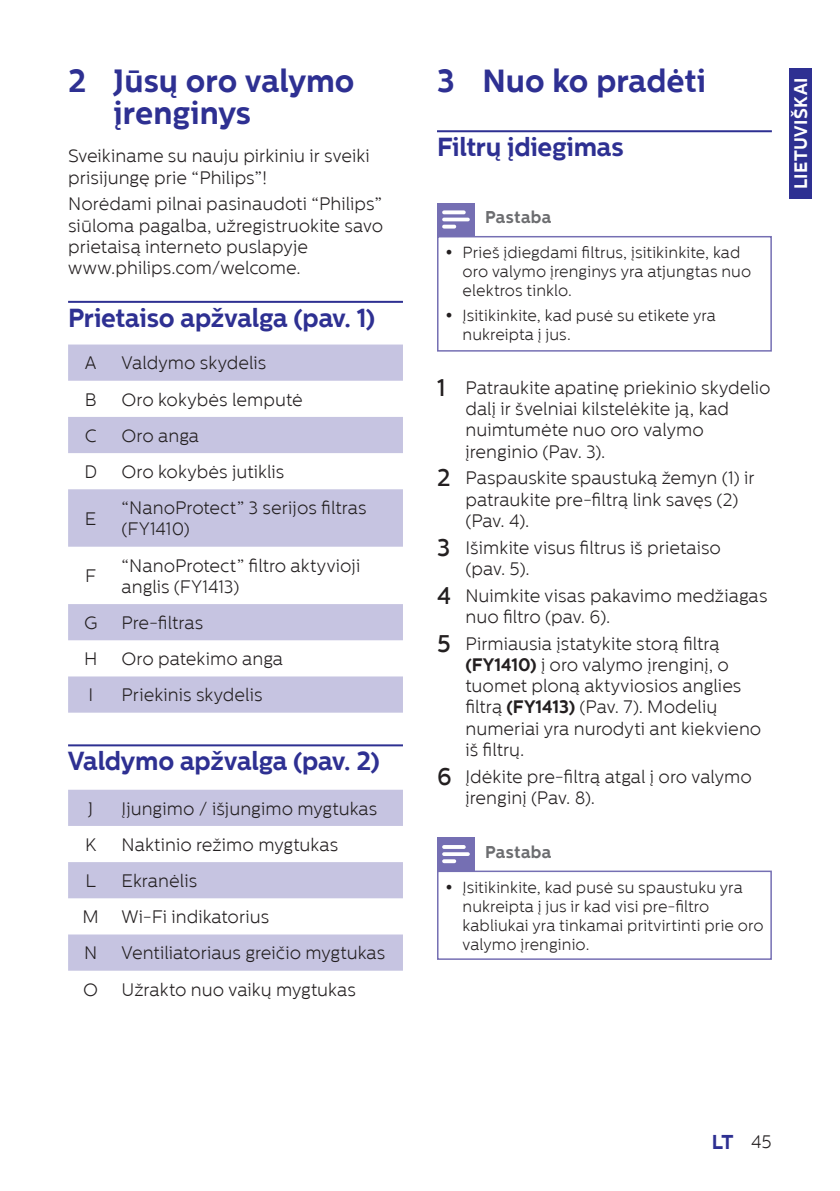
<style>
.page{position:relative;width:840px;height:1191px;background:#fff}
.page>*{position:absolute;margin:0;border:0;box-sizing:border-box;transform-origin:0 0}
.VIRSRAKSTS_LT{font:700 32px/32px "Centrale Sans";color:#2e3092}
.mazais_VIRSRAKSTS__L{font:700 26px "Centrale Sans";letter-spacing:-.01em;color:#2e3092}
.t1{font:700 20px "Centrale Sans";color:#2e3092}
.PARASTS{font:300 18px/21.2px "Centrale Sans";color:#231f20}
.NUMURETS{font:300 18px/21.2px "Centrale Sans";color:#231f20}
.t2{font:700 18px "Centrale Sans";letter-spacing:.025em;color:#fff}
.KASTE_piezīme{font:700 17px "Centrale Sans";letter-spacing:.015em;color:#6c6d70}
.PIEZĪME{font:300 16px/19px "Centrale Sans";letter-spacing:.005em;color:#231f20}
.s1{font-weight:500;font-size:24px}
.s2{font-weight:700}
.s3{font-weight:300;font-size:18px;color:#231f20}
</style>
<div class="page">
<div style="left:788px;top:68px;width:23px;height:130px;background:#2e3092"></div>
<hr style="left:68px;top:301px;width:335px;height:2px;background:#2e3092">
<svg style="left:68px;top:344px;width:335px;height:368px;fill:#c6c4e1"></svg>
<svg style="left:68px;top:789px;width:335px;height:181px;fill:#c6c4e1"></svg>
<hr style="left:68px;top:744px;width:335px;height:2px;background:#2e3092">
<hr style="left:437px;top:130px;width:334px;height:2px;background:#2e3092">
<div style="left:437px;top:236px;width:334px;height:115px;border:2px solid #756fb3"></div>
<div style="left:437px;top:202px;width:37px;height:34px;background:#756fb3"></div>
<svg style="left:442px;top:210px;width:27px;height:18px"></svg>
<div style="left:437px;top:870px;width:334px;height:90px;border:2px solid #756fb3"></div>
<div style="left:437px;top:837px;width:37px;height:34px;background:#756fb3"></div>
<svg style="left:442px;top:845px;width:27px;height:18px"></svg>
<p class="VIRSRAKSTS_LT" style="left:113px;top:64px;width:242px;text-indent:-45px">2 Jūsų oro valymo įrenginys</p>
<p class="PARASTS" style="left:68px;top:145px;width:303px">Sveikiname su nauju pirkiniu ir sveiki prisijungę prie “Philips”!</p>
<p class="PARASTS" style="left:68px;top:193px;width:316px">Norėdami pilnai pasinaudoti “Philips” siūloma pagalba, užregistruokite savo prietaisą interneto puslapyje www.philips.com/welcome.</p>
<p class="mazais_VIRSRAKSTS__L" style="left:68px;top:302px;width:308px">Prietaiso apžvalga (pav. 1)</p>
<p class="PARASTS" style="left:85px;top:352px;width:13px">A</p>
<p class="PARASTS" style="left:121px;top:352px;width:146px">Valdymo skydelis</p>
<p class="PARASTS" style="left:85px;top:388px;width:14px">B</p>
<p class="PARASTS" style="left:121px;top:388px;width:183px">Oro kokybės lemputė</p>
<p class="PARASTS" style="left:85px;top:425px;width:14px">C</p>
<p class="PARASTS" style="left:121px;top:425px;width:79px">Oro anga</p>
<p class="PARASTS" style="left:84px;top:461px;width:14px">D</p>
<p class="PARASTS" style="left:121px;top:461px;width:164px">Oro kokybės jutiklis</p>
<p class="PARASTS" style="left:85px;top:508px;width:13px">E</p>
<p class="PARASTS" style="left:121px;top:497px;width:246px">“NanoProtect” 3 serijos filtras (FY1410)</p>
<p class="PARASTS" style="left:85px;top:565px;width:12px">F</p>
<p class="PARASTS" style="left:121px;top:554px;width:240px">“NanoProtect” filtro aktyvioji anglis (FY1413)</p>
<p class="PARASTS" style="left:84px;top:612px;width:15px">G</p>
<p class="PARASTS" style="left:121px;top:612px;width:83px">Pre-filtras</p>
<p class="PARASTS" style="left:84px;top:648px;width:15px">H</p>
<p class="PARASTS" style="left:121px;top:648px;width:163px">Oro patekimo anga</p>
<p class="PARASTS" style="left:88px;top:684px;width:6px">I</p>
<p class="PARASTS" style="left:121px;top:684px;width:142px">Priekinis skydelis</p>
<p class="mazais_VIRSRAKSTS__L" style="left:68px;top:745px;width:313px">Valdymo apžvalga (pav. 2)</p>
<p class="PARASTS" style="left:88px;top:797px;width:7px">J</p>
<p class="PARASTS" style="left:121px;top:797px;width:257px">Įjungimo / išjungimo mygtukas</p>
<p class="PARASTS" style="left:85px;top:834px;width:13px">K</p>
<p class="PARASTS" style="left:121px;top:834px;width:218px">Naktinio režimo mygtukas</p>
<p class="PARASTS" style="left:85px;top:870px;width:12px">L</p>
<p class="PARASTS" style="left:121px;top:870px;width:77px">Ekranėlis</p>
<p class="PARASTS" style="left:83px;top:906px;width:18px">M</p>
<p class="PARASTS" style="left:121px;top:906px;width:149px">Wi-Fi indikatorius</p>
<p class="PARASTS" style="left:84px;top:942px;width:15px">N</p>
<p class="PARASTS" style="left:121px;top:942px;width:265px">Ventiliatoriaus greičio mygtukas</p>
<p class="PARASTS" style="left:83px;top:978px;width:16px">O</p>
<p class="PARASTS" style="left:121px;top:978px;width:236px">Užrakto nuo vaikų mygtukas</p>
<p class="VIRSRAKSTS_LT" style="left:437px;top:64px;width:270px">3 Nuo ko pradėti</p>
<p class="mazais_VIRSRAKSTS__L" style="left:437px;top:132px;width:188px">Filtrų įdiegimas</p>
<p class="KASTE_piezīme" style="left:485px;top:207px;width:68px">Pastaba</p>
<p class="PIEZĪME" style="left:462px;top:243px;width:290px">Prieš įdiegdami filtrus, įsitikinkite, kad oro valymo įrenginys yra atjungtas nuo elektros tinklo.</p>
<p class="PIEZĪME" style="left:462px;top:306px;width:255px">Įsitikinkite, kad pusė su etikete yra nukreipta į jus.</p>
<p class="NUMURETS" style="left:465px;top:377px;width:306px;text-indent:-28px"><span class="s1">1</span> Patraukite apatinę priekinio skydelio dalį ir švelniai kilstelėkite ją, kad nuimtumėte nuo oro valymo įrenginio (Pav. 3).</p>
<p class="NUMURETS" style="left:465px;top:467px;width:290px;text-indent:-28px"><span class="s1">2</span> Paspauskite spaustuką žemyn (1) ir patraukite pre-filtrą link savęs (2) (Pav. 4).</p>
<p class="NUMURETS" style="left:465px;top:537px;width:257px;text-indent:-28px"><span class="s1">3</span> Išimkite visus filtrus iš prietaiso (pav. 5).</p>
<p class="NUMURETS" style="left:465px;top:585px;width:303px;text-indent:-28px"><span class="s1">4</span> Nuimkite visas pakavimo medžiagas nuo filtro (pav. 6).</p>
<p class="NUMURETS" style="left:465px;top:633px;width:297px;text-indent:-28px"><span class="s1">5</span> Pirmiausia įstatykite storą filtrą <span class="s2">(FY1410)</span> į oro valymo įrenginį, o tuomet ploną aktyviosios anglies filtrą <span class="s2">(FY1413)</span> (Pav. 7). Modelių numeriai yra nurodyti ant kiekvieno iš filtrų.</p>
<p class="NUMURETS" style="left:465px;top:766px;width:288px;text-indent:-28px"><span class="s1">6</span> Įdėkite pre-filtrą atgal į oro valymo įrenginį (Pav. 8).</p>
<p class="KASTE_piezīme" style="left:485px;top:842px;width:68px">Pastaba</p>
<p class="PIEZĪME" style="left:462px;top:878px;width:302px">Įsitikinkite, kad pusė su spaustuku yra nukreipta į jus ir kad visi pre-filtro kabliukai yra tinkamai pritvirtinti prie oro valymo įrenginio.</p>
<p class="t2" style="left:789px;top:189px;width:113px;rotate:-90deg">LIETUVIŠKAI</p>
<p class="t1" style="left:711px;top:1130px;width:62px">LT <span class="s3">45</span></p>
</div>
